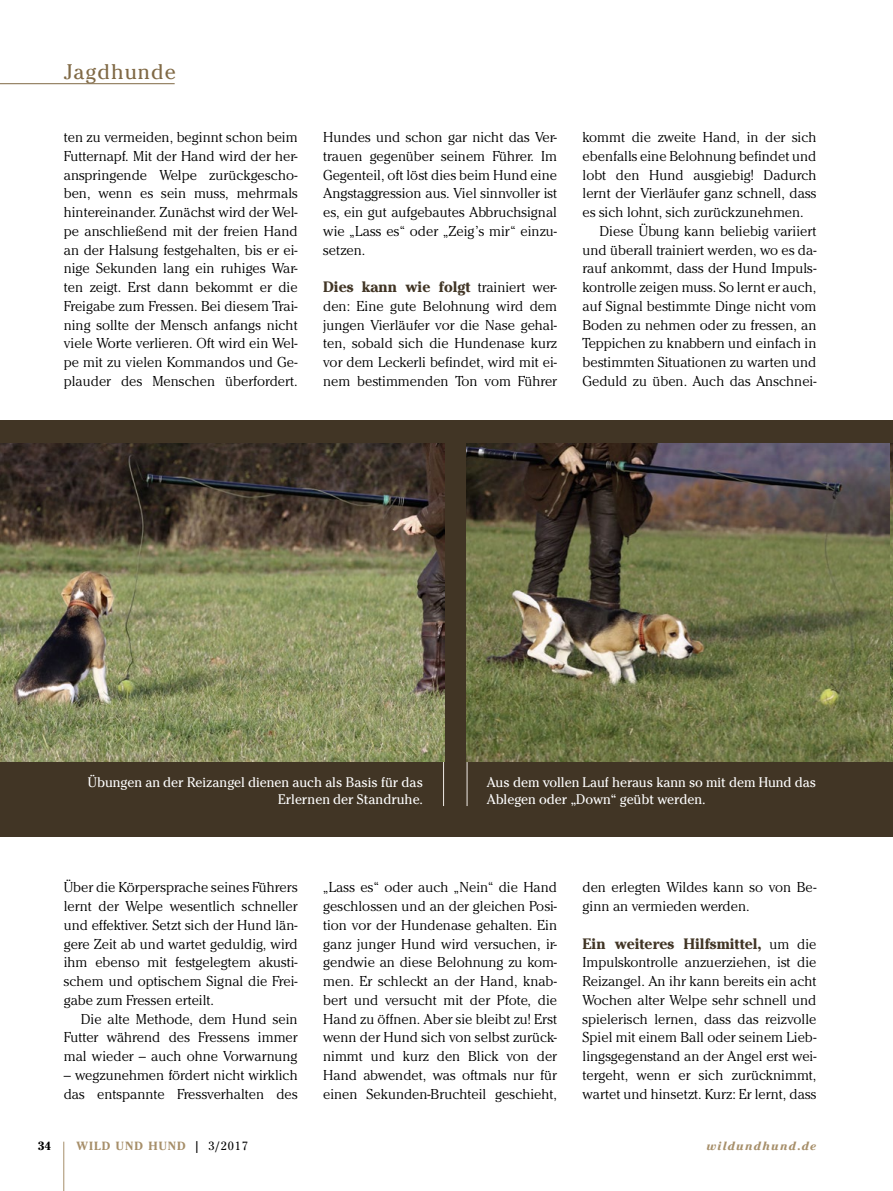
<style>
.page{position:relative;width:893px;height:1191px;background:#fff}
.page>*{position:absolute;margin:0;border:0;box-sizing:border-box;transform-origin:0 0}
.Rubrik{font:21px "Cheltenham ITC Pro";letter-spacing:.05em;color:#806945}
.Artikel__Text_ohne_E{font:700 15px "Cheltenham ITC Pro";color:#413525}
.Artikel__Text_Einzug{font:300 14.25px/18.8px "Cheltenham ITC Pro";color:#000;text-align:justify}
.Artikel__Text_ohne_E-2{font:300 14.25px/18.8px "Cheltenham ITC Pro";color:#000;text-align:justify}
.Bildunterschrift_lin{font:13.8px/17.2px "Cheltenham ITC Pro";color:#fff}
.Bildunterschrift_rec{font:13.8px/17.2px "Cheltenham ITC Pro";color:#fff;text-align:right}
.Fuss__Abschnitt{font:700 11.85px "Cheltenham ITC Pro";letter-spacing:.085em;color:#a78f6a}
.t1{font:italic 700 11.85px "Cheltenham ITC Pro";letter-spacing:.1em;color:#a78f6a}
.Fuss__Seitenzahl{font:700 11.85px "Cheltenham ITC Pro";color:#000}
.s1{font-weight:300;font-size:14.25px;color:#000}
.s2{color:#000}
.s3{font-weight:400;color:#000}
</style>
<div class="page">
<div style="left:0;top:421px;width:893px;height:416px;background:#413525"></div>
<hr style="left:443px;top:443px;width:1px;height:363px;background:#f0ece6">
<hr style="left:467px;top:443px;width:1px;height:363px;background:#f0ece6">
<img style="left:0;top:443px;width:444px;height:318px">
<img style="left:466px;top:443px;width:427px;height:318px">
<hr style="left:0;top:83px;width:175px;height:1px;background:#806945">
<hr style="left:64px;top:1141px;width:1px;height:50px;background:#a78f6a">
<p class="Rubrik" style="left:64px;top:58px;width:113px">Jagdhunde</p>
<p class="Artikel__Text_Einzug" style="left:64px;top:128px;width:235px">ten zu vermeiden, beginnt schon beim Futternapf. Mit der Hand wird der her&shy;anspringende Welpe zurückgescho&shy;ben, wenn es sein muss, mehrmals hintereinander. Zunächst wird der Wel&shy;pe anschließend mit der freien Hand an der Halsung festgehalten, bis er ei&shy;nige Sekunden lang ein ruhiges War&shy;ten zeigt. Erst dann bekommt er die Freigabe zum Fressen. Bei diesem Trai&shy;ning sollte der Mensch anfangs nicht viele Worte verlieren. Oft wird ein Wel&shy;pe mit zu vielen Kommandos und Ge&shy;plauder des Menschen überfordert.</p>
<p class="Artikel__Text_Einzug" style="left:323px;top:128px;width:235px">Hundes und schon gar nicht das Ver&shy;trauen gegenüber seinem Führer. Im Gegenteil, oft löst dies beim Hund eine Angstaggression aus. Viel sinnvoller ist es, ein gut aufgebautes Abbruchsignal wie „Lass es“ oder „Zeig’s mir“ einzu&shy;setzen.</p>
<p class="Artikel__Text_ohne_E" style="left:323px;top:277px;width:235px">Dies kann wie folgt <span class="s1">trainiert wer-</span></p>
<p class="Artikel__Text_ohne_E-2" style="left:323px;top:297px;width:235px">den: Eine gute Belohnung wird dem jungen Vierläufer vor die Nase gehal&shy;ten, sobald sich die Hundenase kurz vor dem Leckerli befindet, wird mit ei&shy;nem bestimmenden Ton vom Führer</p>
<p class="Artikel__Text_ohne_E-2" style="left:583px;top:128px;width:235px">kommt die zweite Hand, in der sich ebenfalls eine Belohnung befindet und lobt den Hund ausgiebig! Dadurch lernt der Vierläufer ganz schnell, dass es sich lohnt, sich zurückzunehmen.</p>
<p class="Artikel__Text_Einzug" style="left:583px;top:222px;width:235px;text-indent:17px">Diese Übung kann beliebig variiert und überall trainiert werden, wo es da&shy;rauf ankommt, dass der Hund Impuls&shy;kontrolle zeigen muss. So lernt er auch, auf Signal bestimmte Dinge nicht vom Boden zu nehmen oder zu fressen, an Teppichen zu knabbern und einfach in bestimmten Situationen zu warten und Geduld zu üben. Auch das Anschnei-</p>
<p class="Bildunterschrift_rec" style="left:88px;top:773px;width:337px">Übungen an der Reizangel dienen auch als Basis für das<br>Erlernen der Standruhe.</p>
<p class="Bildunterschrift_lin" style="left:487px;top:773px;width:331px">Aus dem vollen Lauf heraus kann so mit dem Hund das<br>Ablegen oder „Down“ geübt werden.</p>
<p class="Artikel__Text_Einzug" style="left:64px;top:878px;width:235px">Über die Körpersprache seines Führers lernt der Welpe wesentlich schneller und effektiver. Setzt sich der Hund län&shy;gere Zeit ab und wartet geduldig, wird ihm ebenso mit festgelegtem akusti&shy;schem und optischem Signal die Frei&shy;gabe zum Fressen erteilt.</p>
<p class="Artikel__Text_Einzug" style="left:64px;top:1009px;width:235px;text-indent:17px">Die alte Methode, dem Hund sein Futter während des Fressens immer mal wieder – auch ohne Vorwarnung</p>
<p class="Artikel__Text_Einzug" style="left:64px;top:1065px;width:235px">– wegzunehmen fördert nicht wirklich das entspannte Fressverhalten des</p>
<p class="Artikel__Text_ohne_E-2" style="left:323px;top:878px;width:235px">„Lass es“ oder auch „Nein“ die Hand geschlossen und an der gleichen Posi&shy;tion vor der Hundenase gehalten. Ein ganz junger Hund wird versuchen, ir&shy;gendwie an diese Belohnung zu kom&shy;men. Er schleckt an der Hand, knab&shy;bert und versucht mit der Pfote, die Hand zu öffnen. Aber sie bleibt zu! Erst wenn der Hund sich von selbst zurück&shy;nimmt und kurz den Blick von der Hand abwendet, was oftmals nur für einen Sekunden-Bruchteil geschieht,</p>
<p class="Artikel__Text_Einzug" style="left:583px;top:878px;width:235px">den erlegten Wildes kann so von Be&shy;ginn an vermieden werden.</p>
<p class="Artikel__Text_ohne_E" style="left:583px;top:934px;width:235px">Ein weiteres Hilfsmittel, <span class="s1">um die</span></p>
<p class="Artikel__Text_ohne_E-2" style="left:583px;top:953px;width:235px">Impulskontrolle anzuerziehen, ist die Reizangel. An ihr kann bereits ein acht Wochen alter Welpe sehr schnell und spielerisch lernen, dass das reizvolle Spiel mit einem Ball oder seinem Lieb&shy;lingsgegenstand an der Angel erst wei&shy;tergeht, wenn er sich zurücknimmt, wartet und hinsetzt. Kurz: Er lernt, dass</p>
<p class="Fuss__Abschnitt" style="left:77px;top:1138px;width:173px">WILD UND HUND <span class="s2">|</span> <span class="s3">3/2017</span></p>
<p class="Fuss__Seitenzahl" style="left:38px;top:1138px;width:15px">34</p>
<p class="t1" style="left:706px;top:1138px;width:112px">wildundhund.de</p>
</div>
